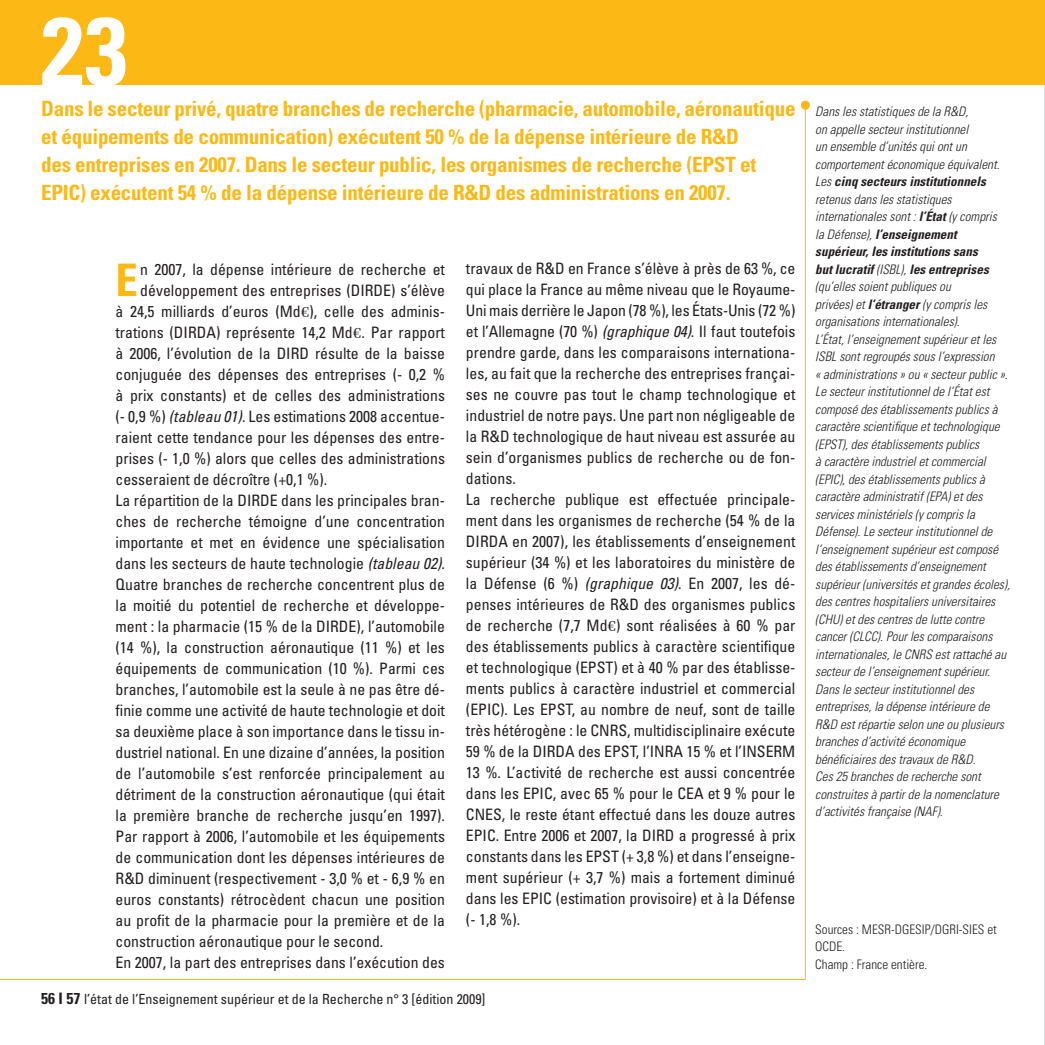
<style>
.page{position:relative;width:1045px;height:1045px;background:#fff}
.page>*{position:absolute;margin:0;border:0;box-sizing:border-box;transform-origin:0 0}
.t1{font:700 condensed 96.25px "Univers";color:#fff}
.t2{font:700 condensed 44.8px "Univers";color:#fcb814}
.t3{font:700 condensed 21px/28px "Univers";letter-spacing:-.01em;color:#fcb814}
.t4{font:condensed 15.75px/21px "Univers";color:#231f20}
.t5{font:condensed 14px "Univers";color:#231f20}
.t6{font:italic 300 condensed 13.12px/17.5px "Univers";color:#231f20}
.t7{font:300 condensed 13.12px/17.5px "Univers";color:#231f20}
.s1{font-weight:700}
.s2{font-style:italic}
.s3{font-family:"Zapf Elliptical 711 BT";font-stretch:normal}
.s4{font-weight:700;font-size:15.75px}
</style>
<div class="page">
<div style="left:0;top:0;width:1043px;height:85px;background:#fcb814"></div>
<hr style="left:0;top:979px;width:805px;height:1px;background:#fcb814">
<hr style="left:805px;top:105px;width:1px;height:874px;background:#fcb814">
<div style="left:801px;top:101px;width:9px;height:9px;background:#fcb814;border-radius:50%"></div>
<hr style="left:1043px;top:76px;width:2px;height:969px;background:#dcdddf">
<hr style="left:1043px;top:0;width:2px;height:85px;background:#fcb814">
<h1 class="t1" style="left:41px;top:-8px;width:88px">23</h1>
<p class="t3" style="left:41px;top:95px;width:756px">Dans le secteur privé, quatre branches de recherche (pharmacie, automobile, aéronautique et équipements de communication) exécutent 50 % de la dépense intérieure de R&amp;D<br>des entreprises en 2007. Dans le secteur public, les organismes de recherche (EPST et EPIC) exécutent 54 % de la dépense intérieure de R&amp;D des administrations en 2007.</p>
<p class="t6" style="left:815px;top:103px;width:196px">Dans les statistiques de la R&amp;D,<br>on appelle secteur institutionnel<br>un ensemble d’unités qui ont un comportement économique équivalent.<br>Les <span class="s1">cinq secteurs institutionnels </span>retenus dans les statistiques internationales sont : <span class="s1">l’État</span> (y compris<br>la Défense), <span class="s1">l’enseignement supérieur, les institutions sans<br>but lucratif</span> (ISBL), <span class="s1">les entreprises </span>(qu’elles soient publiques ou<br>privées) et <span class="s1">l’étranger</span> (y compris les organisations internationales).<br>L’État, l’enseignement supérieur et les ISBL sont regroupés sous l’expression<br>« administrations » ou « secteur public ».<br>Le secteur institutionnel de l’État est composé des établissements publics à caractère scientifique et technologique (EPST), des établissements publics<br>à caractère industriel et commercial (EPIC), des établissements publics à caractère administratif (EPA) et des services ministériels (y compris la Défense). Le secteur institutionnel de l’enseignement supérieur est composé des établissements d’enseignement supérieur (universités et grandes écoles), des centres hospitaliers universitaires (CHU) et des centres de lutte contre cancer (CLCC). Pour les comparaisons internationales, le CNRS est rattaché au secteur de l’enseignement supérieur.<br>Dans le secteur institutionnel des entreprises, la dépense intérieure de R&amp;D est répartie selon une ou plusieurs branches d’activité économique bénéficiaires des travaux de R&amp;D.<br>Ces 25 branches de recherche sont construites à partir de la nomenclature d’activités française (NAF).</p>
<p class="t4" style="left:466px;top:258px;width:331px">travaux de R&amp;D en France s’élève à près de 63 %, ce qui place la France au même niveau que le Royaume-Uni mais derrière le Japon (78 %), les États-Unis (72 %) et l’Allemagne (70 %) <span class="s2">(graphique 04)</span>. Il faut toutefois prendre garde, dans les comparaisons internationa&shy;les, au fait que la recherche des entreprises françai&shy;ses ne couvre pas tout le champ technologique et industriel de notre pays. Une part non négligeable de la R&amp;D technologique de haut niveau est assurée au sein d’organismes publics de recherche ou de fon&shy;dations.<br>La recherche publique est effectuée principale&shy;ment dans les organismes de recherche (54 % de la DIRDA en 2007), les établissements d’enseignement supérieur (34 %) et les laboratoires du ministère de la Défense (6 %) <span class="s2">(graphique 03)</span>. En 2007, les dé&shy;penses intérieures de R&amp;D des organismes publics de recherche (7,7 Md<span class="s3">€</span>) sont réalisées à 60 % par des établissements publics à caractère scientifique et technologique (EPST) et à 40 % par des établisse&shy;ments publics à caractère industriel et commercial (EPIC). Les EPST, au nombre de neuf, sont de taille très hétérogène : le CNRS, multidisciplinaire exécute 59 % de la DIRDA des EPST, l’INRA 15 % et l’INSERM 13 %. L’activité de recherche est aussi concentrée dans les EPIC, avec 65 % pour le CEA et 9 % pour le CNES, le reste étant effectué dans les douze autres EPIC. Entre 2006 et 2007, la DIRD a progressé à prix constants dans les EPST (+ 3,8 %) et dans l’enseigne&shy;ment supérieur (+ 3,7 %) mais a fortement diminué dans les EPIC (estimation provisoire) et à la Défense (- 1,8 %).</p>
<h2 class="t2" style="left:116px;top:252px;width:24px">E</h2>
<p class="t4" style="left:140px;top:258px;width:306px">n 2007, la dépense intérieure de recherche et</p>
<p class="t4" style="left:140px;top:279px;width:306px">développement des entreprises (DIRDE) s’élève</p>
<p class="t4" style="left:116px;top:300px;width:331px">à 24,5 milliards d’euros (Md<span class="s3">€</span>), celle des adminis-</p>
<p class="t4" style="left:116px;top:321px;width:331px">trations (DIRDA) représente 14,2 Md<span class="s3">€</span>. Par rapport</p>
<p class="t4" style="left:116px;top:342px;width:331px">à 2006, l’évolution de la DIRD résulte de la baisse</p>
<p class="t4" style="left:116px;top:363px;width:331px">conjuguée des dépenses des entreprises (- 0,2 %</p>
<p class="t4" style="left:116px;top:384px;width:331px">à prix constants) et de celles des administrations</p>
<p class="t4" style="left:116px;top:405px;width:331px">(- 0,9 %) <span class="s2">(tableau 01)</span>. Les estimations 2008 accentue-</p>
<p class="t4" style="left:116px;top:426px;width:331px">raient cette tendance pour les dépenses des entre-</p>
<p class="t4" style="left:116px;top:447px;width:331px">prises (- 1,0 %) alors que celles des administrations</p>
<p class="t4" style="left:116px;top:468px;width:213px">cesseraient de décroître (+0,1 %).</p>
<p class="t4" style="left:116px;top:489px;width:331px">La répartition de la DIRDE dans les principales bran-</p>
<p class="t4" style="left:116px;top:510px;width:331px">ches de recherche témoigne d’une concentration</p>
<p class="t4" style="left:116px;top:531px;width:331px">importante et met en évidence une spécialisation</p>
<p class="t4" style="left:116px;top:552px;width:331px">dans les secteurs de haute technologie <span class="s2">(tableau 02)</span>.</p>
<p class="t4" style="left:116px;top:573px;width:331px">Quatre branches de recherche concentrent plus de</p>
<p class="t4" style="left:116px;top:594px;width:331px">la moitié du potentiel de recherche et développe-</p>
<p class="t4" style="left:116px;top:615px;width:331px">ment : la pharmacie (15 % de la DIRDE), l’automobile</p>
<p class="t4" style="left:116px;top:636px;width:331px">(14 %), la construction aéronautique (11 %) et les</p>
<p class="t4" style="left:116px;top:657px;width:331px">équipements de communication (10 %). Parmi ces</p>
<p class="t4" style="left:116px;top:678px;width:331px">branches, l’automobile est la seule à ne pas être dé-</p>
<p class="t4" style="left:116px;top:699px;width:331px">finie comme une activité de haute technologie et doit</p>
<p class="t4" style="left:116px;top:720px;width:331px">sa deuxième place à son importance dans le tissu in-</p>
<p class="t4" style="left:116px;top:741px;width:331px">dustriel national. En une dizaine d’années, la position</p>
<p class="t4" style="left:116px;top:762px;width:331px">de l’automobile s’est renforcée principalement au</p>
<p class="t4" style="left:116px;top:783px;width:331px">détriment de la construction aéronautique (qui était</p>
<p class="t4" style="left:116px;top:804px;width:331px">la première branche de recherche jusqu’en 1997).</p>
<p class="t4" style="left:116px;top:825px;width:331px">Par rapport à 2006, l’automobile et les équipements</p>
<p class="t4" style="left:116px;top:846px;width:331px">de communication dont les dépenses intérieures de</p>
<p class="t4" style="left:116px;top:867px;width:331px">R&amp;D diminuent (respectivement - 3,0 % et - 6,9 % en</p>
<p class="t4" style="left:116px;top:888px;width:331px">euros constants) rétrocèdent chacun une position</p>
<p class="t4" style="left:116px;top:909px;width:331px">au profit de la pharmacie pour la première et de la</p>
<p class="t4" style="left:116px;top:930px;width:269px">construction aéronautique pour le second.</p>
<p class="t4" style="left:116px;top:951px;width:331px">En 2007, la part des entreprises dans l’exécution des</p>
<p class="t7" style="left:815px;top:920px;width:183px">Sources : MESR-DGESIP/DGRI-SIES et<br>OCDE.<br>Champ : France entière.</p>
<p class="t5" style="left:41px;top:990px;width:446px"><span class="s4">56 I 57</span> l’état de l’Enseignement supérieur et de la Recherche n° 3 [édition 2009]</p>
</div>
